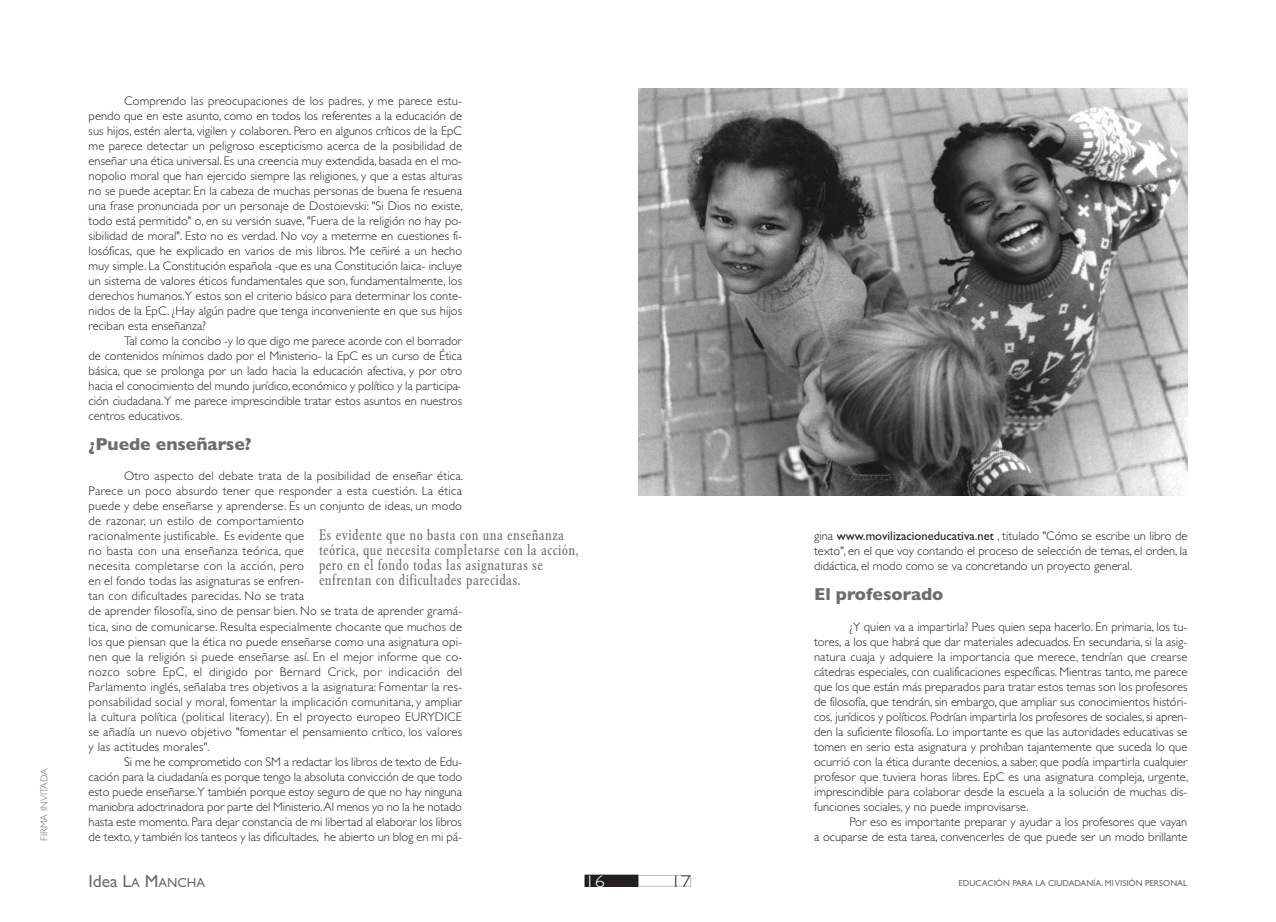
<style>
.page{position:relative;width:1276px;height:922px;background:#fff}
.page>*{position:absolute;margin:0;border:0;box-sizing:border-box;transform-origin:0 0}
.t1{font:700 17.5px "Gill Sans";color:#6c6d70}
.t2{font:17.5px "Gill Sans";color:#6c6d70}
.t3{font:300 16.88px "Gill Sans";color:#231f20;scale:1.2 1}
.t4{font:300 16.88px "Gill Sans";color:#fff;scale:1.2 1}
.t5{font:condensed 15px/15px "Garamond BE";letter-spacing:.025em;color:#6c6d70}
.t6{font:300 12.5px/15px "Gill Sans";letter-spacing:.015em;color:#231f20;text-align:justify}
.t7{font:300 10px "Gill Sans";color:#6c6d70}
.t8{font:8.75px "Gill Sans";color:#6c6d70}
.s1{font-size:13.12px}
.s2{font-weight:400}
</style>
<div class="page">
<div style="left:638px;top:874px;width:53px;height:12px;border:1px solid #bcbdc0"></div>
<div style="left:585px;top:875px;width:52px;height:11px;background:#231f20"></div>
<div style="left:585px;top:874px;width:53px;height:12px;border:1px solid #231f20"></div>
<img style="left:638px;top:89px;width:549px;height:406px">
<p class="t7" style="left:41px;top:840px;width:74px;rotate:-90deg">FIRMA INVITADA</p>
<p class="t6" style="left:89px;top:95px;width:376px;text-indent:35px">Comprendo las preocupaciones de los padres, y me parece estu&shy;pendo que en este asunto, como en todos los referentes a la educación de sus hijos, estén alerta, vigilen y colaboren. Pero en algunos críticos de la EpC me parece detectar un peligroso escepticismo acerca de la posibilidad de enseñar una ética universal. Es una creencia muy extendida, basada en el mo&shy;nopolio moral que han ejercido siempre las religiones, y que a estas alturas no se puede aceptar. En la cabeza de muchas personas de buena fe resuena una frase pronunciada por un personaje de Dostoievski: "Si Dios no existe, todo está permitido" o, en su versión suave, "Fuera de la religión no hay po&shy;sibilidad de moral". Esto no es verdad. No voy a meterme en cuestiones fi&shy;losóficas, que he explicado en varios de mis libros. Me ceñiré a un hecho muy simple. La Constitución española -que es una Constitución laica- incluye un sistema de valores éticos fundamentales que son, fundamentalmente, los derechos humanos.Y estos son el criterio básico para determinar los conte&shy;nidos de la EpC. ¿Hay algún padre que tenga inconveniente en que sus hijos reciban esta enseñanza?</p>
<p class="t6" style="left:89px;top:335px;width:375px;text-indent:35px">Tal como la concibo -y lo que digo me parece acorde con el borrador de contenidos mínimos dado por el Ministerio- la EpC es un curso de Ética básica, que se prolonga por un lado hacia la educación afectiva, y por otro hacia el conocimiento del mundo jurídico, económico y político y la participa&shy;ción ciudadana.Y me parece imprescindible tratar estos asuntos en nuestros centros educativos.</p>
<h1 class="t1" style="left:89px;top:438px;width:164px">¿Puede enseñarse?</h1>
<p class="t6" style="left:89px;top:470px;width:376px;text-align:left;text-indent:35px">Otro aspecto del debate trata de la posibilidad de enseñar ética.<br>Parece un poco absurdo tener que responder a esta cuestión. La ética puede y debe enseñarse y aprenderse. Es un conjunto de ideas, un modo de razonar, un estilo de comportamiento<br>racionalmente justificable. Es evidente que<br>no basta con una enseñanza teórica, que<br>necesita completarse con la acción, pero<br>en el fondo todas las asignaturas se enfren-<br>tan con dificultades parecidas. No se trata<br>de aprender filosofía, sino de pensar bien. No se trata de aprender gramá&shy;tica, sino de comunicarse. Resulta especialmente chocante que muchos de los que piensan que la ética no puede enseñarse como una asignatura opi&shy;nen que la religión si puede enseñarse así. En el mejor informe que co&shy;nozco sobre EpC, el dirigido por Bernard Crick, por indicación del Parlamento inglés, señalaba tres objetivos a la asignatura: Fomentar la res&shy;ponsabilidad social y moral, fomentar la implicación comunitaria, y ampliar la cultura política (political literacy). En el proyecto europeo EURYDICE se añadía un nuevo objetivo "fomentar el pensamiento crítico, los valores y las actitudes morales".</p>
<p class="t6" style="left:89px;top:755px;width:375px;text-indent:35px">Si me he comprometido con SM a redactar los libros de texto de Edu&shy;cación para la ciudadanía es porque tengo la absoluta convicción de que todo esto puede enseñarse.Y también porque estoy seguro de que no hay ninguna maniobra adoctrinadora por parte del Ministerio. Al menos yo no la he notado hasta este momento. Para dejar constancia de mi libertad al elaborar los libros de texto, y también los tanteos y las dificultades, he abierto un blog en mi pá-</p>
<p class="t5" style="left:319px;top:529px;width:261px">Es evidente que no basta con una enseñanza teórica, que necesita completarse con la acción, pero en el fondo todas las asignaturas se enfrentan con dificultades parecidas.</p>
<h1 class="t2" style="left:89px;top:874px;width:118px">Idea L<span class="s1">A</span> M<span class="s1">ANCHA</span></h1>
<h2 class="t4" style="left:585px;top:874px;width:18px">16</h2>
<p class="t6" style="left:814px;top:530px;width:375px">gina <span class="s2">www.movilizacioneducativa.net</span> , titulado "Cómo se escribe un libro de texto", en el que voy contando el proceso de selección de temas, el orden, la didáctica, el modo como se va concretando un proyecto general.</p>
<h1 class="t1" style="left:814px;top:588px;width:131px">El profesorado</h1>
<p class="t6" style="left:814px;top:620px;width:376px;text-indent:35px">¿Y quien va a impartirla? Pues quien sepa hacerlo. En primaria, los tu&shy;tores, a los que habrá que dar materiales adecuados. En secundaria, si la asig&shy;natura cuaja y adquiere la importancia que merece, tendrían que crearse cátedras especiales, con cualificaciones específicas. Mientras tanto, me parece que los que están más preparados para tratar estos temas son los profesores de filosofía, que tendrán, sin embargo, que ampliar sus conocimientos históri&shy;cos, jurídicos y políticos. Podrían impartirla los profesores de sociales, si apren&shy;den la suficiente filosofía. Lo importante es que las autoridades educativas se tomen en serio esta asignatura y prohíban tajantemente que suceda lo que ocurrió con la ética durante decenios, a saber, que podía impartirla cualquier profesor que tuviera horas libres. EpC es una asignatura compleja, urgente, imprescindible para colaborar desde la escuela a la solución de muchas dis&shy;funciones sociales, y no puede improvisarse.</p>
<p class="t6" style="left:814px;top:815px;width:375px;text-align:right">Por eso es importante preparar y ayudar a los profesores que vayan<br>a ocuparse de esta tarea, convencerles de que puede ser un modo brillante</p>
<h2 class="t3" style="left:670px;top:874px;width:18px">17</h2>
<p class="t8" style="left:958px;top:880px;width:230px">EDUCACIÓN PARA LA CIUDADANÍA. MI VISIÓN PERSONAL</p>
</div>
